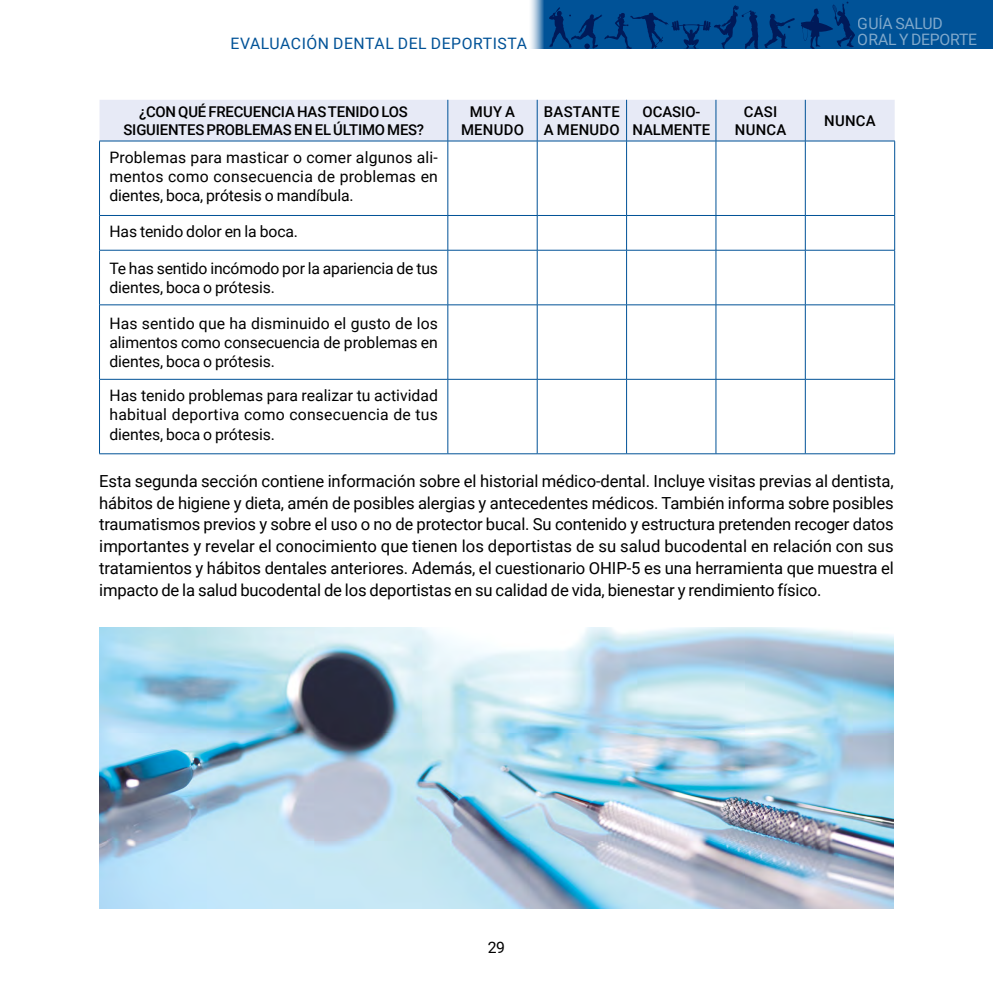
<style>
.page{position:relative;width:993px;height:993px;background:#fff}
.page>*{position:absolute;margin:0;border:0;box-sizing:border-box;transform-origin:0 0}
.t1{font:16.62px/21.9px "Roboto";letter-spacing:-.015em;color:#000;text-align:justify}
.t2{font:15.75px/19.2px "Roboto";letter-spacing:-.005em;color:#000;text-align:justify}
.t3{font:15.75px "Roboto";letter-spacing:.035em;color:#005297}
.t4{font:15.75px "Roboto";letter-spacing:-.015em;color:#fff}
.t5{font:500 14.88px/17.5px "Roboto";letter-spacing:-.01em;color:#000;text-align:center}
.t6{font:500 14.88px/17.5px "Roboto";letter-spacing:.02em;color:#000;text-align:center}
.t7{font:500 14.88px "Roboto";letter-spacing:.015em;color:#000}
</style>
<div class="page">
<div style="left:543px;top:0;width:449px;height:49px;background:#005297"></div>
<svg style="left:764px;top:14px;width:30px;height:34px"></svg>
<svg style="left:801px;top:2px;width:53px;height:47px"></svg>
<svg style="left:549px;top:5px;width:209px;height:44px"></svg>
<svg style="left:531px;top:0;width:12px;height:49px"></svg>
<div style="left:99px;top:100px;width:795px;height:41px;background:#e7eaf6"></div>
<hr style="left:447px;top:100px;width:1px;height:41px;background:#005297">
<hr style="left:536px;top:100px;width:1px;height:41px;background:#005297">
<hr style="left:626px;top:100px;width:1px;height:41px;background:#005297">
<hr style="left:715px;top:100px;width:1px;height:41px;background:#005297">
<hr style="left:804px;top:100px;width:1px;height:41px;background:#005297">
<hr style="left:99px;top:141px;width:1px;height:74px;background:#005297">
<hr style="left:99px;top:141px;width:348px;height:1px;background:#005297">
<hr style="left:447px;top:141px;width:90px;height:1px;background:#005297">
<hr style="left:537px;top:141px;width:89px;height:1px;background:#005297">
<hr style="left:626px;top:141px;width:89px;height:1px;background:#005297">
<hr style="left:715px;top:141px;width:90px;height:1px;background:#005297">
<hr style="left:805px;top:141px;width:89px;height:1px;background:#005297">
<hr style="left:447px;top:141px;width:1px;height:74px;background:#005297">
<hr style="left:536px;top:141px;width:1px;height:74px;background:#005297">
<hr style="left:626px;top:141px;width:1px;height:74px;background:#005297">
<hr style="left:715px;top:141px;width:1px;height:74px;background:#005297">
<hr style="left:804px;top:141px;width:1px;height:74px;background:#005297">
<hr style="left:894px;top:141px;width:1px;height:74px;background:#005297">
<hr style="left:99px;top:216px;width:1px;height:34px;background:#005297">
<hr style="left:99px;top:215px;width:348px;height:1px;background:#005297">
<hr style="left:447px;top:215px;width:90px;height:1px;background:#005297">
<hr style="left:537px;top:215px;width:89px;height:1px;background:#005297">
<hr style="left:626px;top:215px;width:89px;height:1px;background:#005297">
<hr style="left:715px;top:215px;width:90px;height:1px;background:#005297">
<hr style="left:805px;top:215px;width:89px;height:1px;background:#005297">
<hr style="left:447px;top:216px;width:1px;height:34px;background:#005297">
<hr style="left:536px;top:216px;width:1px;height:34px;background:#005297">
<hr style="left:626px;top:216px;width:1px;height:34px;background:#005297">
<hr style="left:715px;top:216px;width:1px;height:34px;background:#005297">
<hr style="left:804px;top:216px;width:1px;height:34px;background:#005297">
<hr style="left:894px;top:216px;width:1px;height:34px;background:#005297">
<hr style="left:99px;top:250px;width:1px;height:54px;background:#005297">
<hr style="left:99px;top:305px;width:1px;height:74px;background:#005297">
<hr style="left:99px;top:250px;width:348px;height:1px;background:#005297">
<hr style="left:447px;top:250px;width:90px;height:1px;background:#005297">
<hr style="left:537px;top:250px;width:89px;height:1px;background:#005297">
<hr style="left:626px;top:250px;width:89px;height:1px;background:#005297">
<hr style="left:715px;top:250px;width:90px;height:1px;background:#005297">
<hr style="left:805px;top:250px;width:89px;height:1px;background:#005297">
<hr style="left:447px;top:250px;width:1px;height:54px;background:#005297">
<hr style="left:536px;top:250px;width:1px;height:54px;background:#005297">
<hr style="left:626px;top:250px;width:1px;height:54px;background:#005297">
<hr style="left:715px;top:250px;width:1px;height:54px;background:#005297">
<hr style="left:804px;top:250px;width:1px;height:54px;background:#005297">
<hr style="left:894px;top:250px;width:1px;height:54px;background:#005297">
<hr style="left:447px;top:305px;width:1px;height:74px;background:#005297">
<hr style="left:536px;top:305px;width:1px;height:74px;background:#005297">
<hr style="left:626px;top:305px;width:1px;height:74px;background:#005297">
<hr style="left:715px;top:305px;width:1px;height:74px;background:#005297">
<hr style="left:804px;top:305px;width:1px;height:74px;background:#005297">
<hr style="left:894px;top:305px;width:1px;height:74px;background:#005297">
<hr style="left:99px;top:304px;width:348px;height:1px;background:#005297">
<hr style="left:447px;top:304px;width:90px;height:1px;background:#005297">
<hr style="left:537px;top:304px;width:89px;height:1px;background:#005297">
<hr style="left:626px;top:304px;width:89px;height:1px;background:#005297">
<hr style="left:715px;top:304px;width:90px;height:1px;background:#005297">
<hr style="left:805px;top:304px;width:89px;height:1px;background:#005297">
<hr style="left:99px;top:379px;width:1px;height:74px;background:#005297">
<hr style="left:99px;top:379px;width:348px;height:1px;background:#005297">
<hr style="left:447px;top:379px;width:90px;height:1px;background:#005297">
<hr style="left:537px;top:379px;width:89px;height:1px;background:#005297">
<hr style="left:626px;top:379px;width:89px;height:1px;background:#005297">
<hr style="left:715px;top:379px;width:90px;height:1px;background:#005297">
<hr style="left:805px;top:379px;width:89px;height:1px;background:#005297">
<hr style="left:447px;top:379px;width:1px;height:74px;background:#005297">
<hr style="left:536px;top:379px;width:1px;height:74px;background:#005297">
<hr style="left:626px;top:379px;width:1px;height:74px;background:#005297">
<hr style="left:715px;top:379px;width:1px;height:74px;background:#005297">
<hr style="left:804px;top:379px;width:1px;height:74px;background:#005297">
<hr style="left:894px;top:379px;width:1px;height:74px;background:#005297">
<hr style="left:99px;top:453px;width:348px;height:1px;background:#005297">
<hr style="left:447px;top:453px;width:90px;height:1px;background:#005297">
<hr style="left:537px;top:453px;width:89px;height:1px;background:#005297">
<hr style="left:626px;top:453px;width:89px;height:1px;background:#005297">
<hr style="left:715px;top:453px;width:90px;height:1px;background:#005297">
<hr style="left:805px;top:453px;width:89px;height:1px;background:#005297">
<img style="left:99px;top:627px;width:794px;height:281px">
<p class="t4" style="left:857px;top:13px;width:86px">GUÍA SALUD</p>
<p class="t3" style="left:230px;top:32px;width:298px">EVALUACIÓN DENTAL DEL DEPORTISTA</p>
<p class="t4" style="left:857px;top:29px;width:121px">ORAL Y DEPORTE</p>
<p class="t5" style="left:123px;top:102px;width:302px">¿CON QUÉ FRECUENCIA HAS TENIDO LOS<br>SIGUIENTES PROBLEMAS EN EL ÚLTIMO MES?</p>
<p class="t6" style="left:461px;top:102px;width:64px">MUY A<br>MENUDO</p>
<p class="t7" style="left:543px;top:101px;width:77px">BASTANTE</p>
<p class="t5" style="left:543px;top:120px;width:77px">A MENUDO</p>
<p class="t5" style="left:632px;top:102px;width:79px">OCASIO-<br>NALMENTE</p>
<p class="t5" style="left:743px;top:102px;width:35px">CASI</p>
<p class="t5" style="left:734px;top:120px;width:53px">NUNCA</p>
<p class="t5" style="left:824px;top:111px;width:53px">NUNCA</p>
<p class="t2" style="left:109px;top:147px;width:330px">Problemas para masticar o comer algunos ali&shy;mentos como consecuencia de problemas en dientes, boca, prótesis o mandíbula.</p>
<p class="t2" style="left:109px;top:221px;width:190px">Has tenido dolor en la boca.</p>
<p class="t2" style="left:109px;top:258px;width:330px">Te has sentido incómodo por la apariencia de tus dientes, boca o prótesis.</p>
<p class="t2" style="left:109px;top:313px;width:330px">Has sentido que ha disminuido el gusto de los alimentos como consecuencia de problemas en dientes, boca o prótesis.</p>
<p class="t2" style="left:109px;top:385px;width:330px">Has tenido problemas para realizar tu actividad habitual deportiva como consecuencia de tus dientes, boca o prótesis.</p>
<p class="t1" style="left:99px;top:469px;width:795px">Esta segunda sección contiene información sobre el historial médico-dental. Incluye visitas previas al dentista, hábitos de higiene y dieta, amén de posibles alergias y antecedentes médicos. También informa sobre posibles traumatismos previos y sobre el uso o no de protector bucal. Su contenido y estructura pretenden recoger datos importantes y revelar el conocimiento que tienen los deportistas de su salud bucodental en relación con sus tratamientos y hábitos dentales anteriores. Además, el cuestionario OHIP-5 es una herramienta que muestra el impacto de la salud bucodental de los deportistas en su calidad de vida, bienestar y rendimiento físico.</p>
<p class="t2" style="left:487px;top:936px;width:19px">29</p>
</div>
